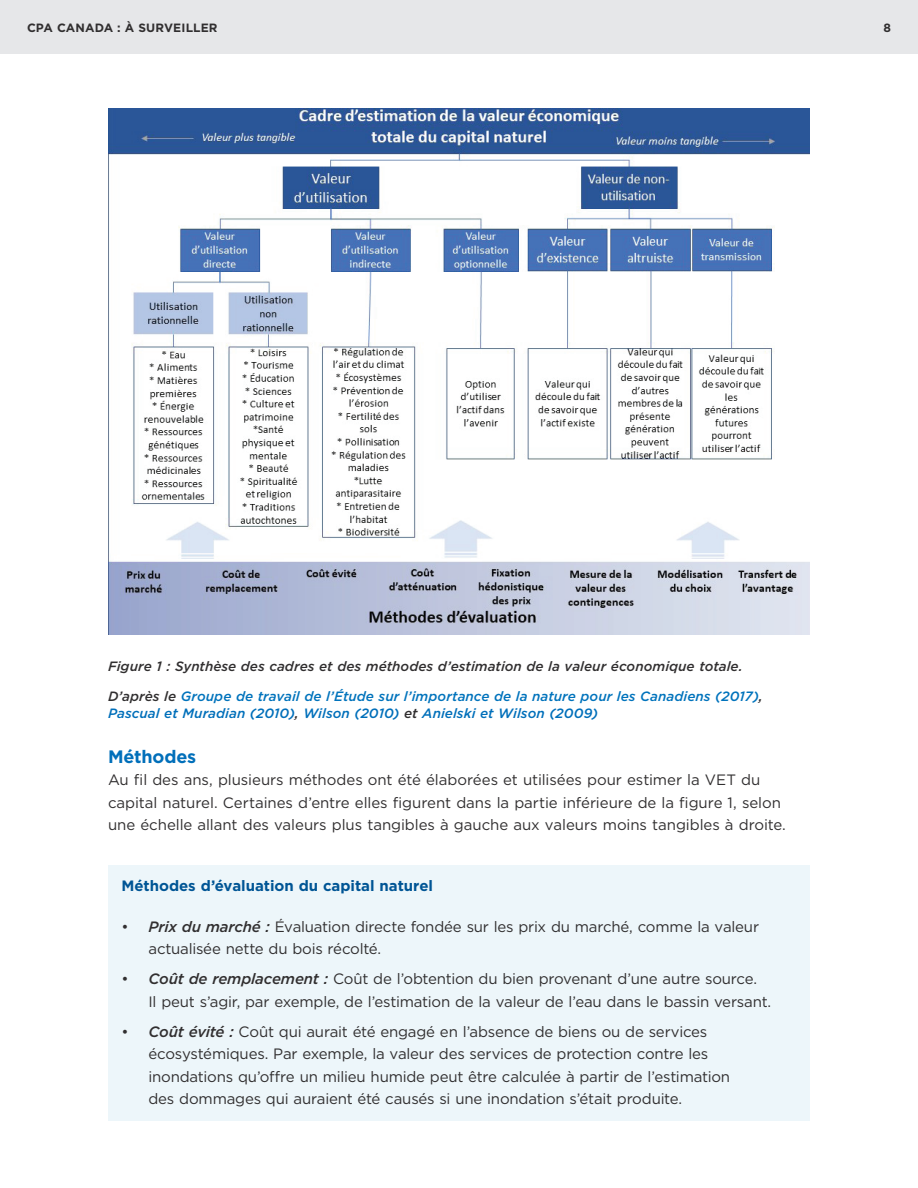
<style>
.page{position:relative;width:918px;height:1188px;background:#fff}
.page>*{position:absolute;margin:0;border:0;box-sizing:border-box;transform-origin:0 0}
.t1{font:700 18px "Gotham";letter-spacing:-.01em;color:#006fba}
.para1{font:15px/22.5px "Gotham";letter-spacing:-.01em;color:#312f30}
.CPA_head3{font:700 15px "Gotham";letter-spacing:-.005em;color:#005595}
.body{font:italic 500 13.5px/16.5px "Gotham";letter-spacing:.005em;color:#0073bc}
.body-2{font:italic 500 13.5px "Gotham";color:#312f30}
.t2{font:700 12px "Gotham";letter-spacing:.005em;color:#312f30}
.s1{color:#312f30}
.s2{color:#006fba}
.s3{font-weight:500;font-style:italic}
</style>
<div class="page">
<div style="left:0;top:0;width:918px;height:54px;background:#e6e7e9"></div>
<div style="left:108px;top:866px;width:702px;height:42px;background:#edf6fa"></div>
<div style="left:108px;top:906px;width:702px;height:65px;background:#edf6fa"></div>
<div style="left:108px;top:959px;width:702px;height:64px;background:#edf6fa"></div>
<div style="left:108px;top:1011px;width:702px;height:110px;background:#edf6fa"></div>
<img style="left:108px;top:108px;width:702px;height:526px">
<p class="t2" style="left:27px;top:20px;width:192px">CPA CANADA : À SURVEILLER</p>
<p class="t2" style="left:883px;top:20px;width:9px">8</p>
<p class="body-2" style="left:108px;top:658px;width:636px">Figure 1 : Synthèse des cadres et des méthodes d’estimation de la valeur économique totale.</p>
<p class="body" style="left:108px;top:688px;width:656px"><span class="s1">D’après le</span> Groupe de travail de l’Étude sur l’importance de la nature pour les Canadiens (2017)<span class="s1">,<br></span><span class="s2">Pascual et Muradian (2010)</span><span class="s1">,</span> <span class="s2">Wilson (2010)</span> <span class="s1">et</span> <span class="s2">Anielski et Wilson (2009)</span></p>
<h4 class="t1" style="left:108px;top:744px;width:90px">Méthodes</h4>
<p class="para1" style="left:108px;top:768px;width:679px">Au fil des ans, plusieurs méthodes ont été élaborées et utilisées pour estimer la VET du capital naturel. Certaines d’entre elles figurent dans la partie inférieure de la figure 1, selon une échelle allant des valeurs plus tangibles à gauche aux valeurs moins tangibles à droite.</p>
<p class="CPA_head3" style="left:122px;top:876px;width:313px">Méthodes d’évaluation du capital naturel</p>
<p class="para1" style="left:148px;top:915px;width:612px;text-indent:-27px">• <span class="s3">Prix du marché :</span> Évaluation directe fondée sur les prix du marché, comme la valeur actualisée nette du bois récolté.</p>
<p class="para1" style="left:148px;top:967px;width:624px;text-indent:-27px">• <span class="s3">Coût de remplacement :</span> Coût de l’obtention du bien provenant d’une autre source.<br>Il peut s’agir, par exemple, de l’estimation de la valeur de l’eau dans le bassin versant.</p>
<p class="para1" style="left:148px;top:1020px;width:583px;text-indent:-27px">• <span class="s3">Coût évité :</span> Coût qui aurait été engagé en l’absence de biens ou de services écosystémiques. Par exemple, la valeur des services de protection contre les inondations qu’offre un milieu humide peut être calculée à partir de l’estimation des dommages qui auraient été causés si une inondation s’était produite.</p>
</div>
